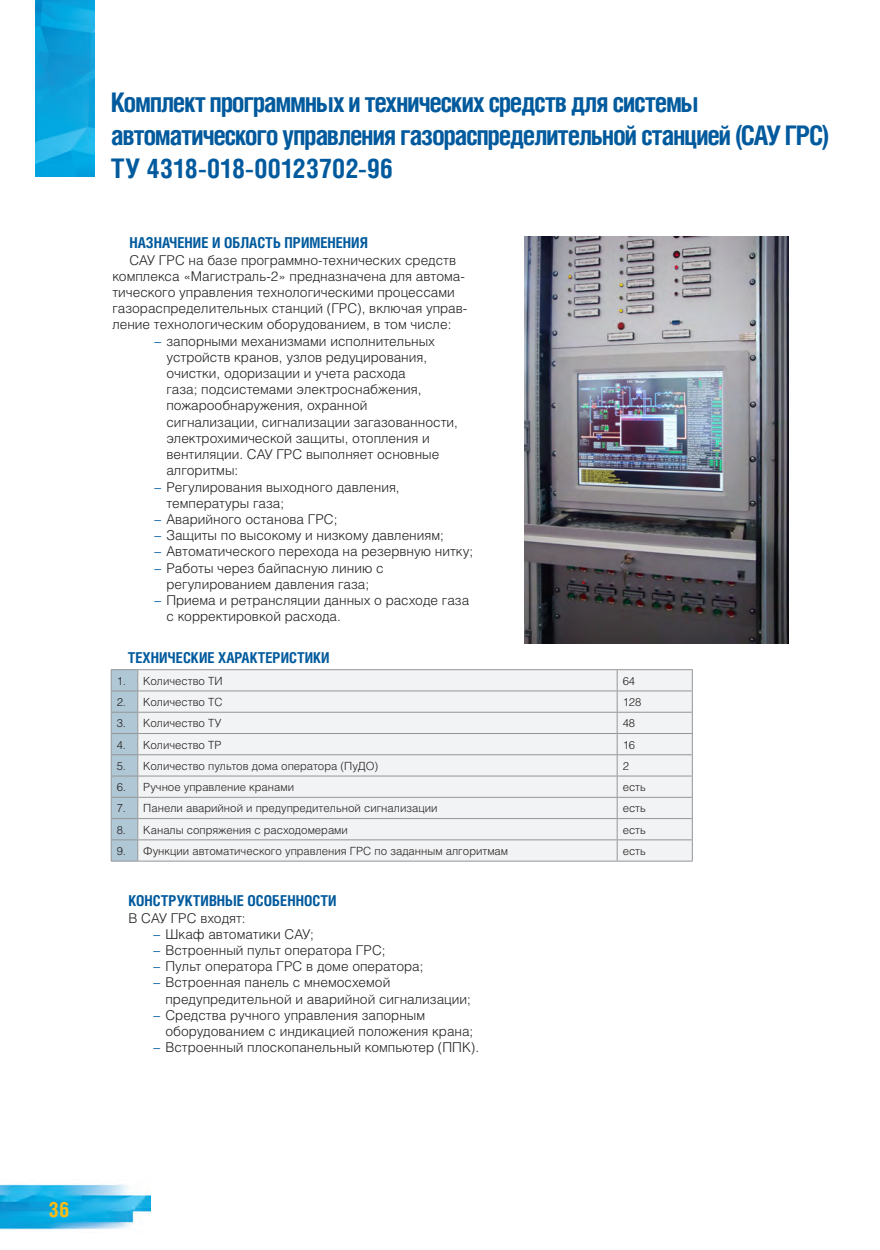
<style>
.page{position:relative;width:880px;height:1250px;background:#fff}
.page>*{position:absolute;margin:0;border:0;box-sizing:border-box;transform-origin:0 0}
.ГЛАВА{font:700 27px/33px "Helios Cond";letter-spacing:-.05em;color:#015a9d}
.ГЛАВА-2{font:700 27px "Helios Cond";letter-spacing:-.01em;color:#015a9d}
.t1{font:700 21px "Helios Cond";color:#fdbc12}
.синий_заголовок{font:700 15px "Helios Cond";color:#015a9d}
.основной_текст_9{font:300 13.5px/16.2px "Helios";color:#231f20}
.Текст_в_таблицах{font:300 11.25px "Helios";color:#231f20}
.s1{color:#015a9d}
</style>
<div class="page">
<img style="left:0;top:1184px;width:150px;height:46px">
<img style="left:36px;top:0;width:58px;height:176px">
<img style="left:524px;top:236px;width:264px;height:407px">
<div style="left:138px;top:670px;width:553px;height:190px;background:#f2f3f4"></div>
<hr style="left:138px;top:669px;width:479px;height:1px;background:#939598">
<hr style="left:138px;top:690px;width:479px;height:1px;background:#939598">
<hr style="left:138px;top:711px;width:479px;height:1px;background:#939598">
<hr style="left:138px;top:733px;width:479px;height:1px;background:#939598">
<hr style="left:138px;top:754px;width:479px;height:1px;background:#939598">
<hr style="left:138px;top:775px;width:479px;height:1px;background:#939598">
<hr style="left:138px;top:796px;width:479px;height:1px;background:#939598">
<hr style="left:138px;top:818px;width:479px;height:1px;background:#939598">
<hr style="left:138px;top:839px;width:479px;height:1px;background:#939598">
<hr style="left:617px;top:669px;width:75px;height:1px;background:#939598">
<hr style="left:617px;top:690px;width:75px;height:1px;background:#939598">
<hr style="left:617px;top:711px;width:75px;height:1px;background:#939598">
<hr style="left:617px;top:733px;width:75px;height:1px;background:#939598">
<hr style="left:617px;top:754px;width:75px;height:1px;background:#939598">
<hr style="left:617px;top:775px;width:75px;height:1px;background:#939598">
<hr style="left:617px;top:796px;width:75px;height:1px;background:#939598">
<hr style="left:617px;top:818px;width:75px;height:1px;background:#939598">
<hr style="left:617px;top:839px;width:75px;height:1px;background:#939598">
<svg style="left:616px;top:670px;width:1px;height:190px"></svg>
<svg style="left:691px;top:670px;width:1px;height:190px"></svg>
<hr style="left:138px;top:860px;width:479px;height:1px;background:#939598">
<hr style="left:617px;top:860px;width:75px;height:1px;background:#939598">
<svg style="left:111px;top:669px;width:27px;height:192px;background:#adc3cf"></svg>
<p class="ГЛАВА" style="left:111px;top:85px;width:720px">Комплект программных и технических средств для системы автоматического управления газораспределительной станцией (САУ ГРС)</p>
<p class="ГЛАВА-2" style="left:111px;top:152px;width:284px">ТУ 4318-018-00123702-96</p>
<p class="синий_заголовок" style="left:129px;top:234px;width:240px">НАЗНАЧЕНИЕ И ОБЛАСТЬ ПРИМЕНЕНИЯ</p>
<p class="основной_текст_9" style="left:112px;top:251px;width:356px;text-indent:17px">САУ ГРС на базе программно-технических средств комплекса «Магистраль-2» предназначена для автома&shy;тического управления технологическими процессами газораспределительных станций (ГРС), включая управ&shy;ление технологическим оборудованием, в том числе:</p>
<p class="основной_текст_9" style="left:166px;top:332px;width:293px;text-indent:-12px"><span class="s1">–</span> запорными механизмами исполнительных устройств кранов, узлов редуцирования, очистки, одоризации и учета расхода<br>газа; подсистемами электроснабжения, пожарообнаружения, охранной сигнализации, сигнализации загазованности, электрохимической защиты, отопления и вентиляции. САУ ГРС выполняет основные алгоритмы:</p>
<p class="основной_текст_9" style="left:166px;top:478px;width:235px;text-indent:-12px"><span class="s1">–</span> Регулирования выходного давления, температуры газа;</p>
<p class="основной_текст_9" style="left:154px;top:511px;width:185px"><span class="s1">–</span> Аварийного останова ГРС;</p>
<p class="основной_текст_9" style="left:154px;top:527px;width:291px"><span class="s1">–</span> Защиты по высокому и низкому давлениям;</p>
<p class="основной_текст_9" style="left:154px;top:543px;width:320px"><span class="s1">–</span> Автоматического перехода на резервную нитку;</p>
<p class="основной_текст_9" style="left:154px;top:559px;width:231px;text-align:center"><span class="s1">–</span> Работы через байпасную линию с регулированием давления газа;</p>
<p class="основной_текст_9" style="left:166px;top:592px;width:304px;text-indent:-12px"><span class="s1">–</span> Приема и ретрансляции данных о расходе газа с корректировкой расхода.</p>
<p class="синий_заголовок" style="left:128px;top:649px;width:203px">ТЕХНИЧЕСКИЕ ХАРАКТЕРИСТИКИ</p>
<p class="Текст_в_таблицах" style="left:117px;top:674px;width:11px">1.</p>
<p class="Текст_в_таблицах" style="left:143px;top:674px;width:81px">Количество ТИ</p>
<p class="Текст_в_таблицах" style="left:622px;top:674px;width:14px">64</p>
<p class="Текст_в_таблицах" style="left:117px;top:695px;width:11px">2.</p>
<p class="Текст_в_таблицах" style="left:143px;top:695px;width:81px">Количество ТС</p>
<p class="Текст_в_таблицах" style="left:622px;top:695px;width:20px">128</p>
<p class="Текст_в_таблицах" style="left:117px;top:716px;width:11px">3.</p>
<p class="Текст_в_таблицах" style="left:143px;top:716px;width:80px">Количество ТУ</p>
<p class="Текст_в_таблицах" style="left:622px;top:716px;width:14px">48</p>
<p class="Текст_в_таблицах" style="left:117px;top:737px;width:11px">4.</p>
<p class="Текст_в_таблицах" style="left:143px;top:737px;width:80px">Количество ТР</p>
<p class="Текст_в_таблицах" style="left:622px;top:737px;width:14px">16</p>
<p class="Текст_в_таблицах" style="left:117px;top:759px;width:11px">5.</p>
<p class="Текст_в_таблицах" style="left:143px;top:759px;width:236px">Количество пультов дома оператора (ПуДО)</p>
<p class="Текст_в_таблицах" style="left:622px;top:759px;width:8px">2</p>
<p class="Текст_в_таблицах" style="left:117px;top:780px;width:11px">6.</p>
<p class="Текст_в_таблицах" style="left:143px;top:780px;width:152px">Ручное управление кранами</p>
<p class="Текст_в_таблицах" style="left:622px;top:780px;width:25px">есть</p>
<p class="Текст_в_таблицах" style="left:117px;top:801px;width:11px">7.</p>
<p class="Текст_в_таблицах" style="left:143px;top:801px;width:295px">Панели аварийной и предупредительной сигнализации</p>
<p class="Текст_в_таблицах" style="left:622px;top:801px;width:25px">есть</p>
<p class="Текст_в_таблицах" style="left:117px;top:822px;width:11px">8.</p>
<p class="Текст_в_таблицах" style="left:143px;top:822px;width:206px">Каналы сопряжения с расходомерами</p>
<p class="Текст_в_таблицах" style="left:622px;top:822px;width:25px">есть</p>
<p class="Текст_в_таблицах" style="left:117px;top:844px;width:11px">9.</p>
<p class="Текст_в_таблицах" style="left:143px;top:844px;width:366px">Функции автоматического управления ГРС по заданным алгоритмам</p>
<p class="Текст_в_таблицах" style="left:622px;top:844px;width:25px">есть</p>
<p class="синий_заголовок" style="left:128px;top:892px;width:209px">КОНСТРУКТИВНЫЕ ОСОБЕННОСТИ</p>
<p class="основной_текст_9" style="left:128px;top:909px;width:119px">В САУ ГРС входят:</p>
<p class="основной_текст_9" style="left:153px;top:925px;width:162px"><span class="s1">–</span> Шкаф автоматики САУ;</p>
<p class="основной_текст_9" style="left:153px;top:941px;width:233px"><span class="s1">–</span> Встроенный пульт оператора ГРС;</p>
<p class="основной_текст_9" style="left:153px;top:958px;width:271px"><span class="s1">–</span> Пульт оператора ГРС в доме оператора;</p>
<p class="основной_текст_9" style="left:165px;top:974px;width:307px;text-indent:-12px"><span class="s1">–</span> Встроенная панель с мнемосхемой предупредительной и аварийной сигнализации;</p>
<p class="основной_текст_9" style="left:165px;top:1006px;width:309px;text-indent:-12px"><span class="s1">–</span> Средства ручного управления запорным оборудованием с индикацией положения крана;</p>
<p class="основной_текст_9" style="left:153px;top:1039px;width:327px"><span class="s1">–</span> Встроенный плоскопанельный компьютер (ППК).</p>
<h2 class="t1" style="left:49px;top:1196px;width:22px">36</h2>
</div>
